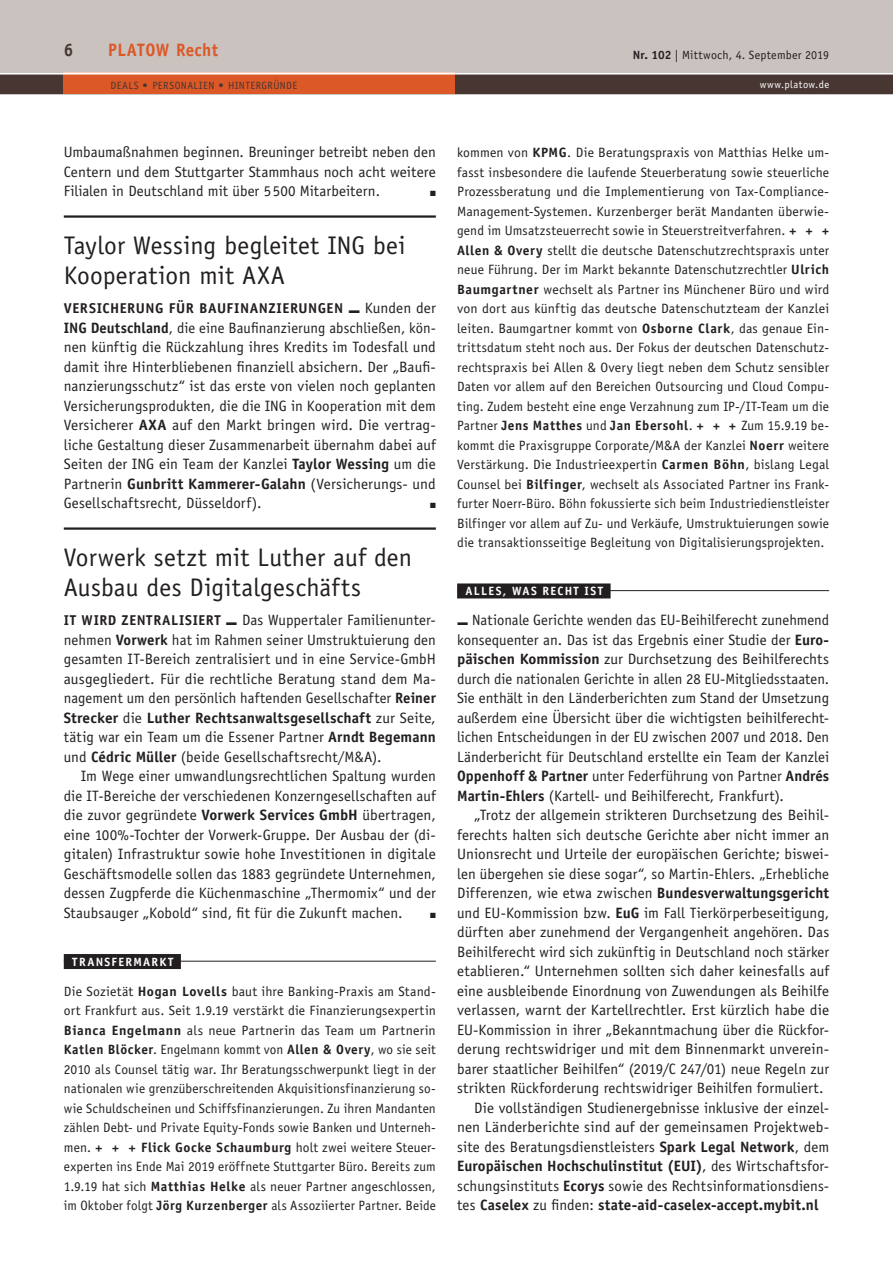
<style>
.page{position:relative;width:893px;height:1263px;background:#fff}
.page>*{position:absolute;margin:0;border:0;box-sizing:border-box;transform-origin:0 0}
._02_Headline{font:25.5px/30px "Officina Sans Std";letter-spacing:.005em;color:#231f20}
.t1{font:700 18px "Officina Sans Std";letter-spacing:.02em;color:#dd5827;scale:.95 1}
.t2{font:700 18px "Officina Sans Std";color:#473632;scale:.95 1}
._05_Fließtext{font:15px/19.5px "Officina Sans Std";letter-spacing:.005em;color:#231f20;text-align:justify}
._06_Fließtext_Einzug{font:15px/19.5px "Officina Sans Std";letter-spacing:.005em;color:#231f20;text-align:justify}
._05_Fließtext-2{font:700 14.25px "Officina Sans Std";letter-spacing:.035em;color:#231f20}
._08_Ticker_Fließtext{font:13.5px/19.5px "Officina Sans Std";letter-spacing:.01em;color:#231f20;text-align:justify}
._20_Kasten_Kopf{font:12px "Officina Sans Std";letter-spacing:.015em;color:#231f20}
._30_Rubrik{font:700 12px "Officina Sans Std";letter-spacing:.11em;color:#fff}
.t3{font:10.5px "Officina Sans Std";letter-spacing:.035em;color:#473632}
.t4{font:10.5px "Officina Sans Std";letter-spacing:.045em;color:#fff}
._06_Fließtext_Einzug-2{font:7.5px "Zapf Dingbats";color:#231f20}
._05_Fließtext-3{font:7.5px "Zapf Dingbats";color:#231f20}
.s1{font-weight:700}
.s2{font-weight:400;font-size:15px}
.s3{font-weight:700;font-size:14.25px}
</style>
<div class="page">
<div style="left:0;top:0;width:893px;height:72px;background:#c9c2bf"></div>
<div style="left:0;top:72px;width:893px;height:22px;background:#473632"></div>
<hr style="left:0;top:94px;width:893px;height:1px;background:#473632">
<div style="left:64px;top:73px;width:391px;height:21px;background:#dd5827"></div>
<hr style="left:0;top:72px;width:893px;height:3px;background:#fff">
<hr style="left:64px;top:215px;width:372px;height:3px;background:#231f20">
<hr style="left:64px;top:527px;width:372px;height:3px;background:#231f20">
<div style="left:457px;top:583px;width:154px;height:15px;background:#231f20"></div>
<hr style="left:457px;top:590px;width:372px;height:1px;background:#231f20">
<div style="left:64px;top:954px;width:117px;height:15px;background:#231f20"></div>
<hr style="left:64px;top:961px;width:372px;height:1px;background:#231f20">
<p class="t2" style="left:64px;top:39px;width:12px">6</p>
<p class="t1" style="left:108px;top:39px;width:117px">PLATOW Recht</p>
<p class="t3" style="left:111px;top:79px;width:188px">DEALS <span class="s1">•</span> PERSONALIEN <span class="s1">•</span> HINTERGRÜNDE</p>
<p class="_20_Kasten_Kopf" style="left:633px;top:47px;width:198px"><span class="s1">Nr. 102</span> | Mittwoch, 4. September 2019</p>
<p class="t4" style="left:760px;top:79px;width:71px">www.platow.de</p>
<p class="_06_Fließtext_Einzug" style="left:64px;top:143px;width:374px">Umbaumaßnahmen beginnen. Breuninger betreibt neben den Centern und dem Stuttgarter Stammhaus noch acht weitere Filialen in Deutschland mit über 5500 Mitarbeitern.</p>
<p class="_06_Fließtext_Einzug-2" style="left:430px;top:190px;width:7px">■</p>
<p class="_02_Headline" style="left:64px;top:230px;width:343px">Taylor Wessing begleitet ING bei<br>Kooperation mit AXA</p>
<p class="_05_Fließtext-2" style="left:64px;top:300px;width:374px">VERSICHERUNG FÜR BAUFINANZIERUNGEN ■ <span class="s2">Kunden der</span></p>
<p class="_05_Fließtext" style="left:64px;top:318px;width:374px"><span class="s1">ING Deutschland</span>, die eine Baufinanzierung abschließen, kön&shy;nen künftig die Rückzahlung ihres Kredits im Todesfall und damit ihre Hinterbliebenen finanziell absichern. Der „Baufi&shy;nanzierungsschutz“ ist das erste von vielen noch geplanten Versicherungsprodukten, die die ING in Kooperation mit dem Versicherer <span class="s1">AXA</span> auf den Markt bringen wird. Die vertrag&shy;liche Gestaltung dieser Zusammenarbeit übernahm dabei auf Seiten der ING ein Team der Kanzlei <span class="s1">Taylor Wessing</span> um die Partnerin <span class="s1">Gunbritt Kammerer-Galahn</span> (Versicherungs- und Gesellschaftsrecht, Düsseldorf).</p>
<p class="_05_Fließtext-3" style="left:430px;top:502px;width:7px">■</p>
<p class="_02_Headline" style="left:64px;top:542px;width:350px">Vorwerk setzt mit Luther auf den<br>Ausbau des Digitalgeschäfts</p>
<p class="_05_Fließtext" style="left:64px;top:611px;width:374px"><span class="s3">IT WIRD ZENTRALISIERT</span> ■ Das Wuppertaler Familienunter&shy;nehmen <span class="s1">Vorwerk</span> hat im Rahmen seiner Umstruktuierung den gesamten IT-Bereich zentralisiert und in eine Service-GmbH ausgegliedert. Für die rechtliche Beratung stand dem Ma&shy;nagement um den persönlich haftenden Gesellschafter <span class="s1">Reiner Strecker</span> die <span class="s1">Luther Rechtsanwaltsgesellschaft</span> zur Seite, tätig war ein Team um die Essener Partner <span class="s1">Arndt Begemann </span>und <span class="s1">Cédric Müller</span> (beide Gesellschaftsrecht/M&amp;A).</p>
<p class="_06_Fließtext_Einzug" style="left:64px;top:767px;width:374px;text-indent:17px">Im Wege einer umwandlungsrechtlichen Spaltung wurden die IT-Bereiche der verschiedenen Konzerngesellschaften auf die zuvor gegründete <span class="s1">Vorwerk Services GmbH</span> übertragen, eine 100%-Tochter der Vorwerk-Gruppe. Der Ausbau der (di&shy;gitalen) Infrastruktur sowie hohe Investitionen in digitale Geschäftsmodelle sollen das 1883 gegründete Unternehmen, dessen Zugpferde die Küchenmaschine „Thermomix“ und der Staubsauger „Kobold“ sind, fit für die Zukunft machen.</p>
<p class="_06_Fließtext_Einzug-2" style="left:430px;top:912px;width:7px">■</p>
<p class="_30_Rubrik" style="left:72px;top:954px;width:103px">TRANSFERMARKT</p>
<p class="_08_Ticker_Fließtext" style="left:64px;top:982px;width:374px">Die Sozietät <span class="s1">Hogan Lovells</span> baut ihre Banking-Praxis am Stand&shy;ort Frankfurt aus. Seit 1.9.19 verstärkt die Finanzierungsexpertin <span class="s1">Bianca Engelmann</span> als neue Partnerin das Team um Partnerin <span class="s1">Katlen Blöcker</span>. Engelmann kommt von <span class="s1">Allen &amp; Overy</span>, wo sie seit 2010 als Counsel tätig war. Ihr Beratungsschwerpunkt liegt in der nationalen wie grenzüberschreitenden Akquisitionsfinanzierung so&shy;wie Schuldscheinen und Schiffsfinanzierungen. Zu ihren Mandanten zählen Debt- und Private Equity-Fonds sowie Banken und Unterneh&shy;men. <span class="s1">+ + + Flick Gocke Schaumburg</span> holt zwei weitere Steuer&shy;experten ins Ende Mai 2019 eröffnete Stuttgarter Büro. Bereits zum 1.9.19 hat sich <span class="s1">Matthias Helke</span> als neuer Partner angeschlossen, im Oktober folgt <span class="s1">Jörg Kurzenberger</span> als Assoziierter Partner. Beide</p>
<p class="_08_Ticker_Fließtext" style="left:457px;top:143px;width:374px">kommen von <span class="s1">KPMG</span>. Die Beratungspraxis von Matthias Helke um&shy;fasst insbesondere die laufende Steuerberatung sowie steuerliche Prozessberatung und die Implementierung von Tax-Compliance-Management-Systemen. Kurzenberger berät Mandanten überwie&shy;gend im Umsatzsteuerrecht sowie in Steuerstreitverfahren. <span class="s1">+ + + Allen &amp; Overy</span> stellt die deutsche Datenschutzrechtspraxis unter neue Führung. Der im Markt bekannte Datenschutzrechtler <span class="s1">Ulrich Baumgartner</span> wechselt als Partner ins Münchener Büro und wird von dort aus künftig das deutsche Datenschutzteam der Kanzlei leiten. Baumgartner kommt von <span class="s1">Osborne Clark</span>, das genaue Ein&shy;trittsdatum steht noch aus. Der Fokus der deutschen Datenschutz&shy;rechtspraxis bei Allen &amp; Overy liegt neben dem Schutz sensibler Daten vor allem auf den Bereichen Outsourcing und Cloud Compu&shy;ting. Zudem besteht eine enge Verzahnung zum IP-/IT-Team um die Partner <span class="s1">Jens Matthes</span> und <span class="s1">Jan Ebersohl</span>. <span class="s1">+ + +</span> Zum 15.9.19 be&shy;kommt die Praxisgruppe Corporate/M&amp;A der Kanzlei <span class="s1">Noerr</span> weitere Verstärkung. Die Industrieexpertin <span class="s1">Carmen Böhn</span>, bislang Legal Counsel bei <span class="s1">Bilfinger</span>, wechselt als Associated Partner ins Frank&shy;furter Noerr-Büro. Böhn fokussierte sich beim Industriedienstleister Bilfinger vor allem auf Zu- und Verkäufe, Umstruktuierungen sowie die transaktionsseitige Begleitung von Digitalisierungsprojekten.</p>
<p class="_30_Rubrik" style="left:466px;top:583px;width:139px">ALLES, WAS RECHT IST</p>
<p class="_05_Fließtext" style="left:457px;top:611px;width:374px">■ Nationale Gerichte wenden das EU-Beihilferecht zunehmend konsequenter an. Das ist das Ergebnis einer Studie der <span class="s1">Euro&shy;päischen Kommission</span> zur Durchsetzung des Beihilferechts durch die nationalen Gerichte in allen 28 EU-Mitgliedsstaaten.<br>Sie enthält in den Länderberichten zum Stand der Umsetzung außerdem eine Übersicht über die wichtigsten beihilferecht&shy;lichen Entscheidungen in der EU zwischen 2007 und 2018. Den Länderbericht für Deutschland erstellte ein Team der Kanzlei <span class="s1">Oppenhoff &amp; Partner</span> unter Federführung von Partner <span class="s1">Andrés Martin-Ehlers</span> (Kartell- und Beihilferecht, Frankfurt).</p>
<p class="_06_Fließtext_Einzug" style="left:457px;top:806px;width:374px;text-indent:17px">„Trotz der allgemein strikteren Durchsetzung des Beihil&shy;ferechts halten sich deutsche Gerichte aber nicht immer an Unionsrecht und Urteile der europäischen Gerichte; biswei&shy;len übergehen sie diese sogar“, so Martin-Ehlers. „Erhebliche Differenzen, wie etwa zwischen <span class="s1">Bundesverwaltungsgericht </span>und EU-Kommission bzw. <span class="s1">EuG</span> im Fall Tierkörperbeseitigung, dürften aber zunehmend der Vergangenheit angehören. Das Beihilferecht wird sich zukünftig in Deutschland noch stärker</p>
<p class="_05_Fließtext" style="left:457px;top:962px;width:374px">etablieren.“ Unternehmen sollten sich daher keinesfalls auf eine ausbleibende Einordnung von Zuwendungen als Beihilfe verlassen, warnt der Kartellrechtler. Erst kürzlich habe die EU-Kommission in ihrer „Bekanntmachung über die Rückfor&shy;derung rechtswidriger und mit dem Binnenmarkt unverein&shy;barer staatlicher Beihilfen“ (2019/C 247/01) neue Regeln zur strikten Rückforderung rechtswidriger Beihilfen formuliert.</p>
<p class="_06_Fließtext_Einzug" style="left:457px;top:1098px;width:374px;text-indent:17px">Die vollständigen Studienergebnisse inklusive der einzel&shy;nen Länderberichte sind auf der gemeinsamen Projektweb&shy;site des Beratungsdienstleisters <span class="s1">Spark Legal Network</span>, dem <span class="s1">Europäischen Hochschulinstitut (EUI)</span>, des Wirtschaftsfor&shy;schungsinstituts <span class="s1">Ecorys</span> sowie des Rechtsinformationsdiens&shy;tes <span class="s1">Caselex</span> zu finden: <span class="s1">state-aid-caselex-accept.mybit.nl</span></p>
</div>
